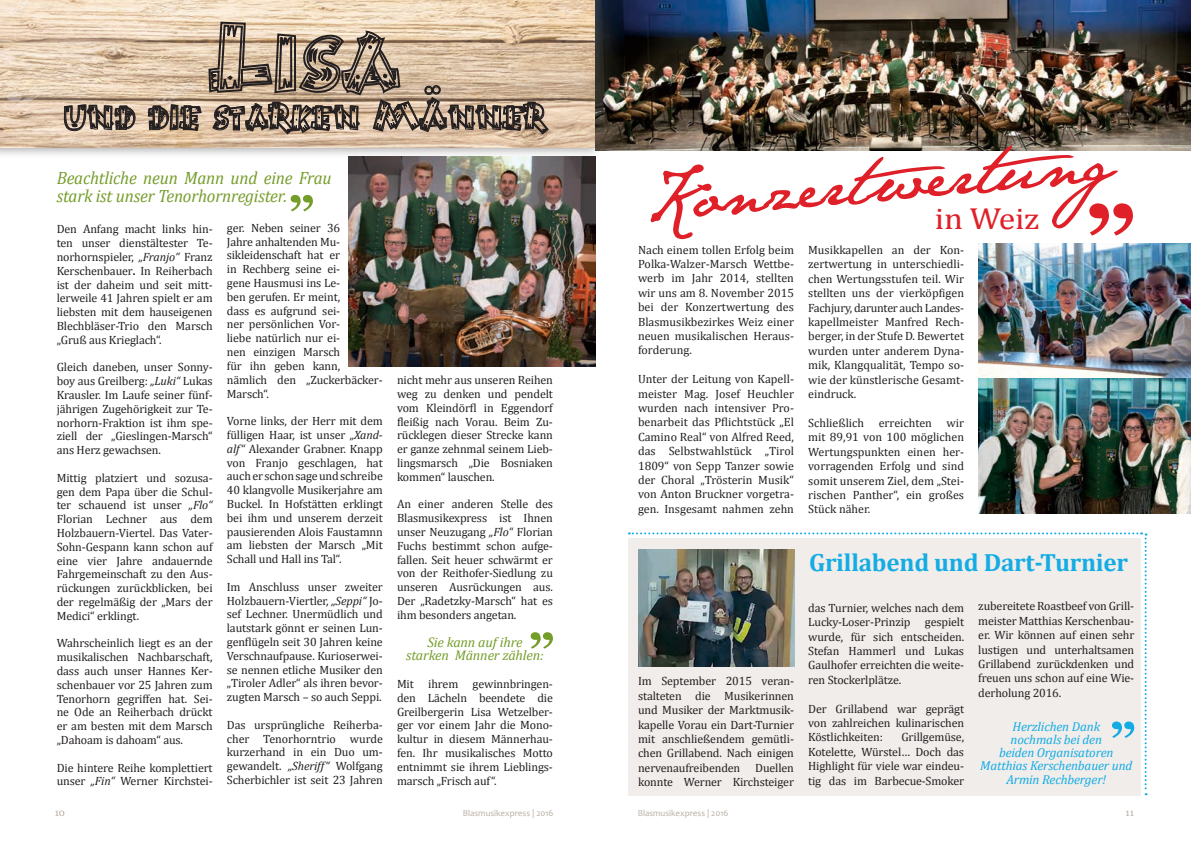
<style>
.page{position:relative;width:1191px;height:842px;background:#fff}
.page>*{position:absolute;margin:0;border:0;box-sizing:border-box;transform-origin:0 0}
.t1{font:63px "Jane Austen";color:#df2028}
.t2{font:48px "Burnstown Dam";letter-spacing:-.01em;color:#231f20}
.t3{font:30.6px "Cambria";color:#df2028;scale:1.11 1}
.t4{font:700 25px "Cambria";letter-spacing:-.01em;color:#13ace4}
.t5{font:italic 17.9px/18px "Cambria";letter-spacing:-.01em;color:#759d2a;scale:.95 1}
.t6{font:italic 14px/13.8px "Cambria";letter-spacing:-.01em;color:#759d2a;text-align:center}
.t7{font:italic 13px/13px "Cambria";letter-spacing:-.01em;color:#13ace4;text-align:center}
.t8{font:12px/13.8px "Cambria";letter-spacing:-.01em;color:#231f20;text-align:justify}
.t9{font:10px "Georgia";color:#baafa4}
.t10{font:9px "Candara";color:#baafa4}
.s1{font-style:italic}
.s2{font-weight:700}
</style>
<div class="page">
<div style="left:0;top:0;width:603px;height:159px;background:#231f20;opacity:.5"></div>
<img style="left:0;top:0;width:595px;height:147px">
<svg style="left:63px;top:103px;width:73px;height:29px;background:#988879"></svg>
<svg style="left:146px;top:21px;width:403px;height:115px;background:#b6a18b"></svg>
<img style="left:349px;top:157px;width:246px;height:209px">
<img style="left:595px;top:0;width:596px;height:150px">
<img style="left:978px;top:244px;width:213px;height:270px">
<svg style="left:291px;top:195px;width:22px;height:16px"></svg>
<svg style="left:530px;top:632px;width:23px;height:17px"></svg>
<svg style="left:1089px;top:203px;width:44px;height:33px"></svg>
<svg style="left:629px;top:532px;width:517px;height:263px;background:#dbdad8"></svg>
<h2 class="t2" style="left:63px;top:84px;width:484px">und die starken MÄnner</h2>
<h3 class="t5" style="left:57px;top:169px;width:291px">Beachtliche neun Mann und eine Frau stark ist unser Tenorhornregister.</h3>
<p class="t8" style="left:57px;top:222px;width:157px">Den Anfang macht links hin-</p>
<p class="t8" style="left:57px;top:236px;width:157px">ten unser dienstältester Te&shy;norhornspieler, <span class="s1">„Franjo“</span> Franz Kerschenbauer<span class="s2">.</span> In Reiherbach ist der daheim und seit mitt&shy;lerweile 41 Jahren spielt er am liebsten mit dem hauseigenen Blechbläser-Trio den Marsch „Gruß aus Krieglach“.</p>
<p class="t8" style="left:57px;top:360px;width:157px">Gleich daneben, unser Sonny&shy;boy aus Greilberg: <span class="s1">„Luki“</span> Lukas Krausler. Im Laufe seiner fünf&shy;jährigen Zugehörigkeit zur Te&shy;norhorn-Fraktion ist ihm spe&shy;ziell der „Gieslingen-Marsch“ ans Herz gewachsen.</p>
<p class="t8" style="left:57px;top:471px;width:157px">Mittig platziert und sozusa&shy;gen dem Papa über die Schul&shy;ter schauend ist unser <span class="s1">„Flo“ </span>Florian Lechner aus dem Holzbauern-Viertel. Das Vater-Sohn-Gespann kann schon auf eine vier Jahre andauernde Fahrgemeinschaft zu den Aus&shy;rückungen zurückblicken, bei der regelmäßig der „Mars der Medici“ erklingt.</p>
<p class="t8" style="left:57px;top:636px;width:157px">Wahrscheinlich liegt es an der musikalischen Nachbarschaft, dass auch unser Hannes Ker&shy;schenbauer vor 25 Jahren zum Tenorhorn gegriffen hat. Sei&shy;ne Ode an -Reiherbach drückt er am besten mit dem Marsch „Dahoam is dahoam“ aus.</p>
<p class="t8" style="left:57px;top:760px;width:157px">Die hintere Reihe komplettiert unser <span class="s1">„Fin“</span> Werner Kirchstei-</p>
<p class="t8" style="left:227px;top:221px;width:157px;text-align:left">ger. Neben seiner 36<br>Jahre anhaltenden Mu&shy;sikleidenschaft hat er<br>in Rechberg seine ei-<br>gene Hausmusi ins Le-<br>ben gerufen. Er meint,<br>dass es aufgrund sei-<br>ner persönlichen Vor-<br>liebe natürlich nur ei-<br>nen einzigen Marsch<br>für ihn geben kann, nämlich den „Zuckerbäcker-<br>Marsch“.</p>
<p class="t8" style="left:227px;top:414px;width:157px">Vorne links, der Herr mit dem fülligen Haar, ist unser <span class="s1">„Xand&shy;alf“</span> Alexander Grabner. Knapp von Franjo geschlagen, hat auch er schon sage und schreibe 40 klangvolle Musikerjahre am Buckel. In Hofstätten erklingt bei ihm und unserem derzeit pausierenden Alois Faustamnn am liebsten der Marsch „Mit Schall und Hall ins Tal“.</p>
<p class="t8" style="left:227px;top:580px;width:157px">Im Anschluss unser zweiter Holzbauern-Viertler, <span class="s1">„Seppi“</span> Jo&shy;sef Lechner. Unermüdlich und lautstark gönnt er seinen Lun&shy;genflügeln seit 30 Jahren keine Verschnaufpause. Kurioserwei&shy;se nennen etliche Musiker den „Tiroler Adler“ als ihren bevor&shy;zugten Marsch – so auch Seppi.</p>
<p class="t8" style="left:227px;top:718px;width:157px">Das ursprüngliche Reiherba&shy;cher Tenorhorntrio wurde kurzerhand in ein Duo um&shy;gewandelt. <span class="s1">„Sheriff“</span> Wolfgang Scherbichler ist seit 23 Jahren</p>
<p class="t8" style="left:397px;top:373px;width:157px">nicht mehr aus unseren Reihen weg zu denken und pendelt vom Kleindörfl in Eggendorf fleißig nach Vorau. Beim Zu&shy;rücklegen dieser Strecke kann er ganze zehnmal seinem Lieb&shy;lingsmarsch „Die Bosniaken kommen“ lauschen.</p>
<p class="t8" style="left:397px;top:497px;width:157px">An einer anderen Stelle des Blasmusikexpress ist Ihnen unser Neuzugang <span class="s1">„Flo“</span> Florian Fuchs bestimmt schon aufge&shy;fallen. Seit heuer schwärmt er von der Reithofer-Siedlung zu unseren Ausrückungen aus.<br>Der „Radetzky-Marsch“ hat es ihm besonders angetan.</p>
<p class="t6" style="left:406px;top:634px;width:139px">Sie kann auf ihre starken Männer zählen:</p>
<p class="t8" style="left:397px;top:677px;width:157px">Mit ihrem gewinnbringen&shy;den Lächeln beendete die Greilbergerin Lisa Wetzelber&shy;ger vor einem Jahr die Mono&shy;kultur in diesem Männerhau&shy;fen. Ihr musikalisches Motto entnimmt sie ihrem Lieblings&shy;marsch „Frisch auf“.</p>
<h1 class="t1" style="left:639px;top:163px;width:471px;rotate:-5deg">Konzertwertung</h1>
<h3 class="t3" style="left:935px;top:201px;width:96px">in Weiz</h3>
<p class="t8" style="left:638px;top:242px;width:157px;line-height:14.4px">Nach einem tollen Erfolg beim Polka-Walzer-Marsch Wettbe&shy;werb im Jahr 2014, stellten wir uns am 8. November 2015 bei der Konzertwertung des Blasmusikbezirkes Weiz einer neuen musikalischen Heraus&shy;forderung.</p>
<p class="t8" style="left:638px;top:372px;width:157px;line-height:14.4px">Unter der Leitung von Kapell&shy;meister Mag. Josef Heuchler wurden nach intensiver Pro&shy;benarbeit das Pflichtstück „El Camino Real“ von Alfred Reed, das Selbstwahlstück „Tirol 1809“ von Sepp Tanzer sowie der Choral „Trösterin Musik“ von Anton Bruckner vorgetra&shy;gen. Insgesamt nahmen zehn</p>
<p class="t8" style="left:808px;top:243px;width:157px;line-height:14.4px">Musikkapellen an der Kon&shy;zertwertung in unterschiedli&shy;chen Wertungsstufen teil. Wir stellten uns der vierköpfigen Fachjury, darunter auch Landes&shy;kapellmeister Manfred Rech&shy;berger, in der Stufe D. Bewertet wurden unter anderem Dyna&shy;mik, Klangqualität, Tempo so&shy;wie der künstlerische Gesamt&shy;eindruck.</p>
<p class="t8" style="left:808px;top:416px;width:157px;line-height:14.4px">Schließlich erreichten wir mit 89,91 von 100 möglichen Wertungspunkten einen her&shy;vorragenden Erfolg und sind somit unserem Ziel, dem „Stei&shy;rischen Panther“, ein großes Stück näher.</p>
<p class="t8" style="left:638px;top:674px;width:157px;line-height:14.4px">Im September 2015 veran&shy;stalteten die Musikerinnen und Musiker der Marktmusik&shy;kapelle Vorau ein Dart-Turnier mit anschließendem gemütli&shy;chen Grillabend. Nach einigen nervenaufreibenden Duellen konnte Werner Kirchsteiger</p>
<h3 class="t4" style="left:809px;top:548px;width:320px">Grillabend und Dart-Turnier</h3>
<p class="t8" style="left:808px;top:600px;width:157px;line-height:14.4px">das Turnier, welches nach dem Lucky-Loser-Prinzip gespielt wurde, für sich entscheiden.<br>Stefan Hammerl und Lukas Gaulhofer erreichten die weite&shy;ren Stockerlplätze.</p>
<p class="t8" style="left:808px;top:701px;width:157px;line-height:14.4px">Der Grillabend war geprägt von zahlreichen kulinarischen Köstlichkeiten:</p>
<p class="t8" style="left:808px;top:730px;width:157px;line-height:14.4px;text-indent:93px">Grillgemüse, Kotelette, Würstel… Doch das Highlight für viele war eindeu&shy;tig das im Barbecue-Smoker</p>
<p class="t8" style="left:978px;top:599px;width:157px;line-height:14.4px">zubereitete Roastbeef von Grill&shy;meister Matthias Kerschenbau&shy;er. Wir können auf einen sehr lustigen und unterhaltsamen Grillabend zurückdenken und freuen uns schon auf eine Wie&shy;derholung 2016.</p>
<p class="t7" style="left:980px;top:719px;width:154px">Herzlichen Dank<br>nochmals bei den<br>beiden Organisatoren<br>Matthias Kerschenbauer und</p>
<p class="t7" style="left:1006px;top:773px;width:101px">Armin Rechberger!</p>
<p class="t10" style="left:463px;top:807px;width:92px">Blasmusikexpress | 2016</p>
<p class="t10" style="left:638px;top:807px;width:92px">Blasmusikexpress | 2016</p>
<p class="t9" style="left:55px;top:807px;width:12px">10</p>
<p class="t9" style="left:1125px;top:807px;width:10px">11</p>
</div>
